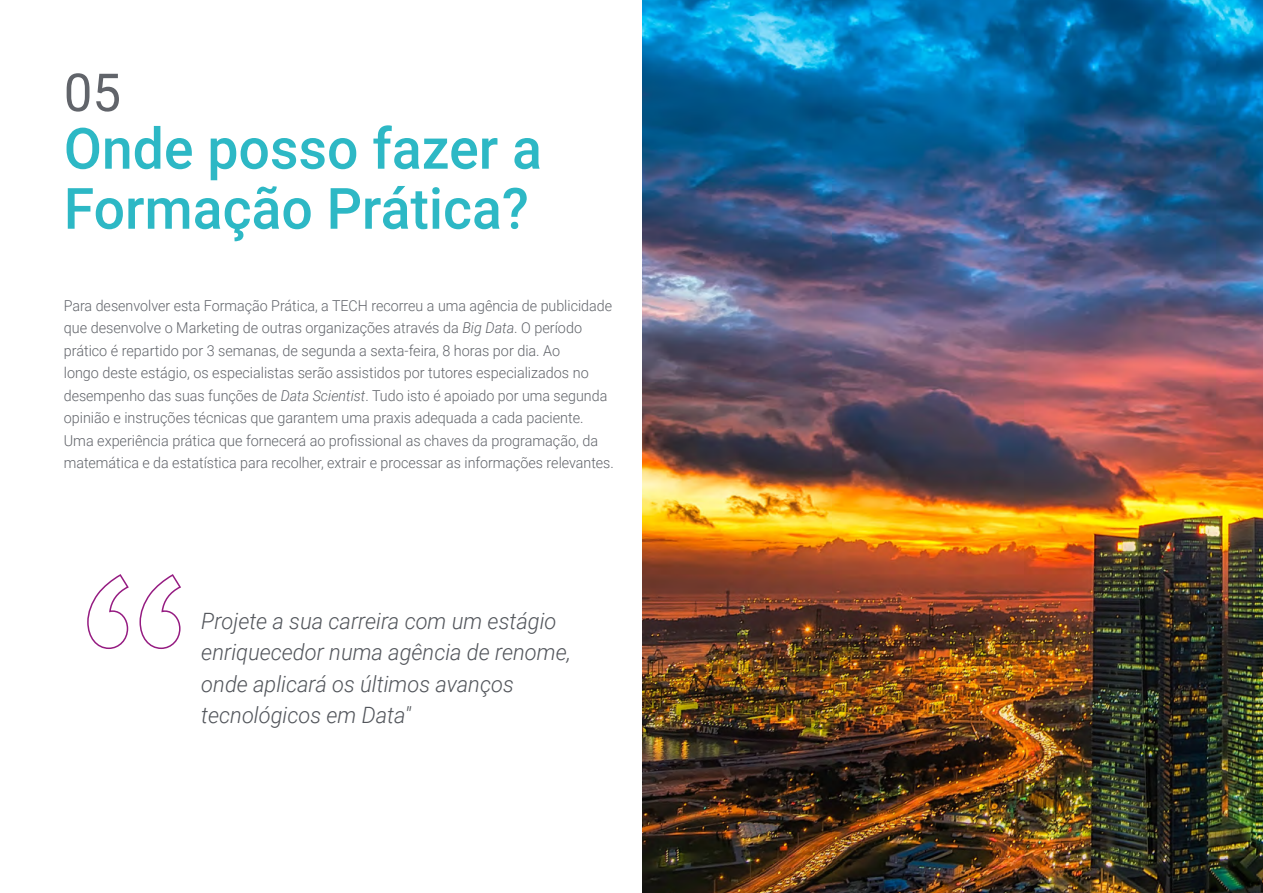
<style>
.page{position:relative;width:1263px;height:893px;background:#fff}
.page>*{position:absolute;margin:0;border:0;box-sizing:border-box;transform-origin:0 0}
.t1{font:500 57px/60px "Roboto";color:#2db8c5}
.t2{font:52.5px "Roboto";color:#61646a}
.t3{font:italic 300 22.5px/31.5px "Roboto";color:#52555b}
.t4{font:300 15px/22.5px "Roboto";color:#61646a;scale:.95 1}
.s1{font-style:italic}
</style>
<div class="page">
<svg style="left:87px;top:574px;width:94px;height:75px"></svg>
<img style="left:642px;top:0;width:621px;height:893px">
<h2 class="t2" style="left:64px;top:56px;width:59px">05</h2>
<h1 class="t1" style="left:64px;top:116px;width:480px">Onde posso fazer a<br>Formação Prática?</h1>
<p class="t4" style="left:64px;top:293px;width:580px">Para desenvolver esta Formação Prática, a TECH recorreu a uma agência de publicidade que desenvolve o Marketing de outras organizações através da <span class="s1">Big Data</span>. O período prático é repartido por 3 semanas, de segunda a sexta-feira, 8 horas por dia. Ao<br>longo deste estágio, os especialistas serão assistidos por tutores especializados no desempenho das suas funções de <span class="s1">Data Scientist</span>. Tudo isto é apoiado por uma segunda opinião e instruções técnicas que garantem uma praxis adequada a cada paciente.<br>Uma experiência prática que fornecerá ao profissional as chaves da programação, da matemática e da estatística para recolher, extrair e processar as informações relevantes.</p>
<h3 class="t3" style="left:201px;top:604px;width:371px">Projete a sua carreira com um estágio enriquecedor numa agência de renome, onde aplicará os últimos avanços tecnológicos em Data"</h3>
</div>
